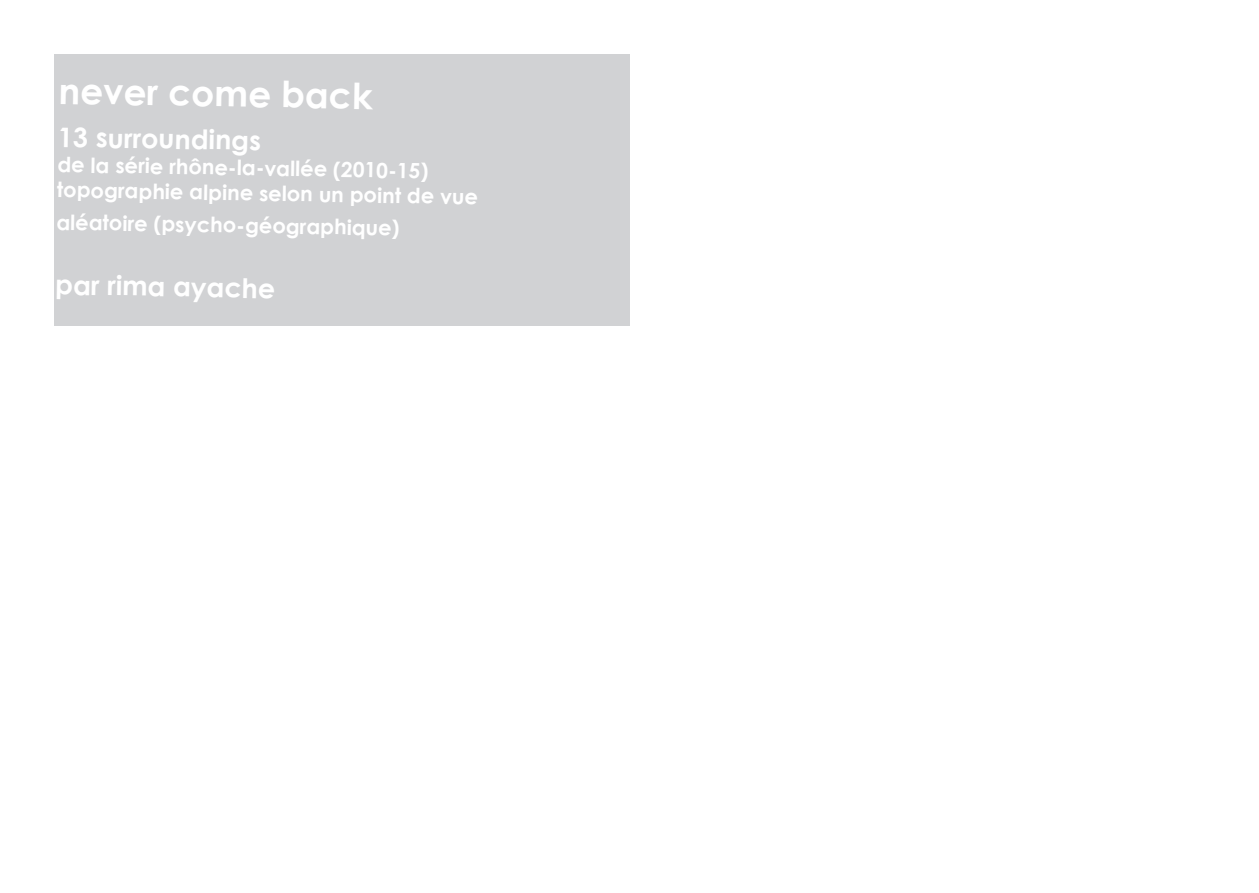
<style>
.page{position:relative;width:1259px;height:893px;background:#fff}
.page>*{position:absolute;margin:0;border:0;box-sizing:border-box;transform-origin:0 0}
.t1{font:700 36px "Century Gothic";color:#fff}
.t2{font:700 27px "Century Gothic";color:#fff}
.t3{font:700 21px/25.2px "Century Gothic";color:#fff}
</style>
<div class="page">
<div style="left:54px;top:54px;width:575px;height:271px;background:#d1d2d4"></div>
<h1 class="t1" style="left:59px;top:63px;width:315px;rotate:1deg">never come back</h1>
<p class="t2" style="left:58px;top:116px;width:205px;rotate:1deg">13 surroundings</p>
<p class="t3" style="left:58px;top:151px;width:422px;rotate:1deg">de la série rhône-la-vallée (2010-15) topographie alpine selon un point de vue</p>
<p class="t3" style="left:57px;top:208px;width:345px;rotate:1deg">aléatoire (psycho-géographique)</p>
<p class="t2" style="left:56px;top:264px;width:221px;rotate:1deg">par rima ayache</p>
</div>
